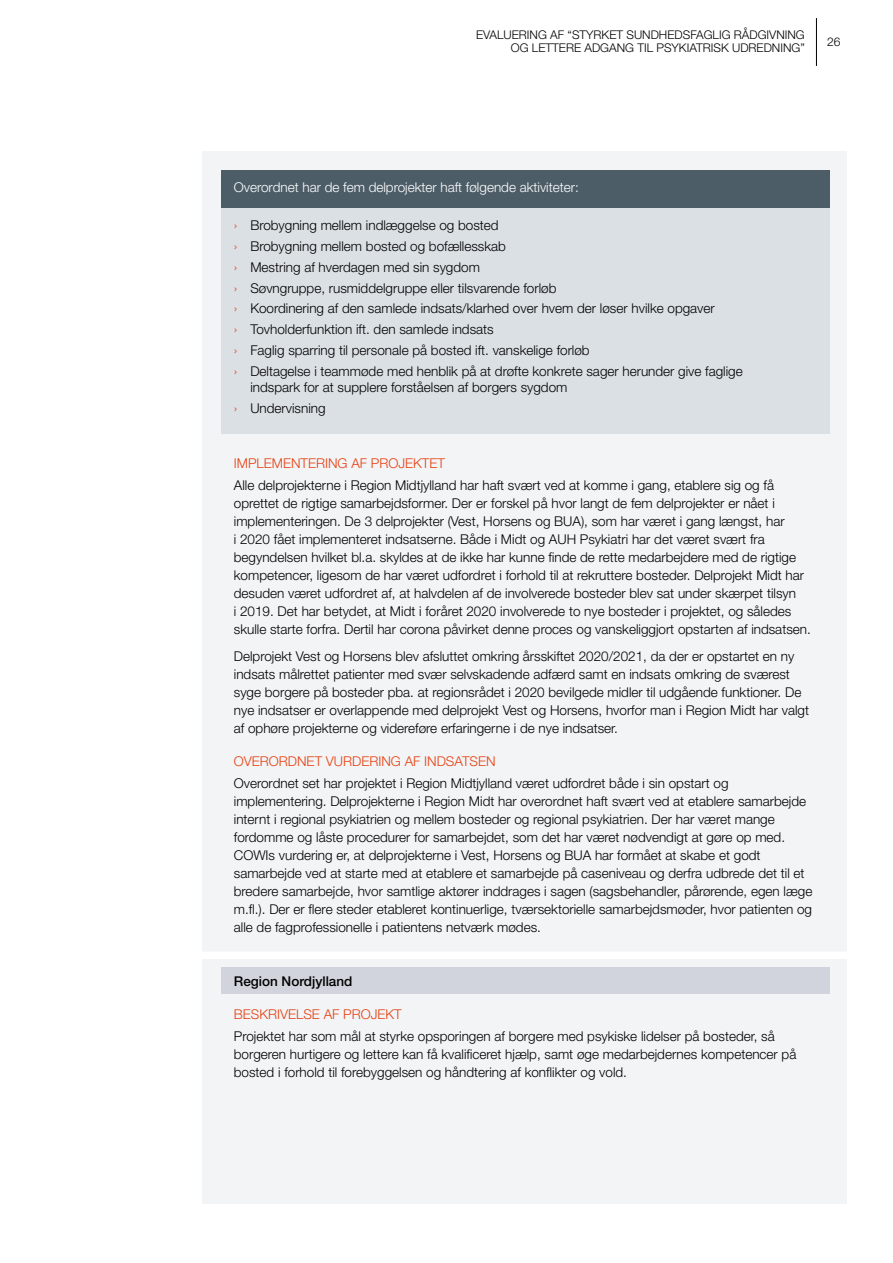
<style>
.page{position:relative;width:893px;height:1263px;background:#fff}
.page>*{position:absolute;margin:0;border:0;box-sizing:border-box;transform-origin:0 0}
.t1{font:300 13.5px/18px "Helvetica Neue LT Std";color:#000}
.t2{font:300 13.5px "Helvetica Neue LT Std";color:#e74011}
.t3{font:300 13.5px "Helvetica Neue LT Std";color:#fff}
.t4{font:500 13.5px "Helvetica Neue LT Std";color:#000}
.t5{font:300 12px/13.5px "Helvetica Neue LT Std";color:#000;text-align:right}
.s1{color:#e74011}
</style>
<div class="page">
<hr style="left:816px;top:18px;width:1px;height:48px;background:#000">
<div style="left:202px;top:151px;width:644px;height:1052px;background:#f2f4f6"></div>
<div style="left:221px;top:170px;width:608px;height:43px;background:#4d5d68"></div>
<div style="left:221px;top:208px;width:608px;height:43px;background:#dbe0e5"></div>
<div style="left:221px;top:249px;width:608px;height:44px;background:#dbe0e5"></div>
<div style="left:221px;top:291px;width:608px;height:43px;background:#dbe0e5"></div>
<div style="left:221px;top:332px;width:608px;height:44px;background:#dbe0e5"></div>
<div style="left:221px;top:353px;width:608px;height:60px;background:#dbe0e5"></div>
<div style="left:221px;top:390px;width:608px;height:44px;background:#dbe0e5"></div>
<div style="left:221px;top:967px;width:608px;height:27px;background:#d1d4dc"></div>
<div style="left:162px;top:951px;width:727px;height:8px;background:#fff"></div>
<p class="t5" style="left:476px;top:28px;width:330px">EVALUERING AF “STYRKET SUNDHEDSFAGLIG RÅDGIVNING<br>OG LETTERE ADGANG TIL PSYKIATRISK UDREDNING”</p>
<p class="t5" style="left:827px;top:35px;width:15px">26</p>
<p class="t3" style="left:234px;top:179px;width:346px">Overordnet har de fem delprojekter haft følgende aktiviteter:</p>
<p class="t1" style="left:234px;top:215px;width:510px;line-height:20.7px"><span class="s1">›</span> Brobygning mellem indlæggelse og bosted<br><span class="s1">›</span> Brobygning mellem bosted og bofællesskab<br><span class="s1">›</span> Mestring af hverdagen med sin sygdom<br><span class="s1">›</span> Søvngruppe, rusmiddelgruppe eller tilsvarende forløb<br><span class="s1">›</span> Koordinering af den samlede indsats/klarhed over hvem der løser hvilke opgaver<br><span class="s1">›</span> Tovholderfunktion ift. den samlede indsats<br><span class="s1">›</span> Faglig sparring til personale på bosted ift. vanskelige forløb<br><span class="s1">›</span> Deltagelse i teammøde med henblik på at drøfte konkrete sager herunder give faglige</p>
<p class="t1" style="left:234px;top:377px;width:335px;line-height:20.7px;text-indent:16px">indspark for at supplere forståelsen af borgers sygdom <span class="s1">›</span> Undervisning</p>
<p class="t2" style="left:234px;top:455px;width:213px">IMPLEMENTERING AF PROJEKTET</p>
<p class="t1" style="left:234px;top:476px;width:578px">Alle delprojekterne i Region Midtjylland har haft svært ved at komme i gang, etablere sig og få oprettet de rigtige samarbejdsformer. Der er forskel på hvor langt de fem delprojekter er nået i implementeringen. De 3 delprojekter (Vest, Horsens og BUA), som har været i gang længst, har<br>i 2020 fået implementeret indsatserne. Både i Midt og AUH Psykiatri har det været svært fra begyndelsen hvilket bl.a. skyldes at de ikke har kunne finde de rette medarbejdere med de rigtige kompetencer, ligesom de har været udfordret i forhold til at rekruttere bosteder. Delprojekt Midt har desuden været udfordret af, at halvdelen af de involverede bosteder blev sat under skærpet tilsyn<br>i 2019. Det har betydet, at Midt i foråret 2020 involverede to nye bosteder i projektet, og således skulle starte forfra. Dertil har corona påvirket denne proces og vanskeliggjort opstarten af indsatsen.</p>
<p class="t1" style="left:234px;top:647px;width:577px">Delprojekt Vest og Horsens blev afsluttet omkring årsskiftet 2020/2021, da der er opstartet en ny indsats målrettet patienter med svær selvskadende adfærd samt en indsats omkring de sværest syge borgere på bosteder pba. at regionsrådet i 2020 bevilgede midler til udgående funktioner. De nye indsatser er overlappende med delprojekt Vest og Horsens, hvorfor man i Region Midt har valgt af ophøre projekterne og videreføre erfaringerne i de nye indsatser.</p>
<p class="t2" style="left:234px;top:753px;width:263px">OVERORDNET VURDERING AF INDSATSEN</p>
<p class="t1" style="left:234px;top:774px;width:580px">Overordnet set har projektet i Region Midtjylland været udfordret både i sin opstart og implementering. Delprojekterne i Region Midt har overordnet haft svært ved at etablere samarbejde internt i regional psykiatrien og mellem bosteder og regional psykiatrien. Der har været mange fordomme og låste procedurer for samarbejdet, som det har været nødvendigt at gøre op med.<br>COWIs vurdering er, at delprojekterne i Vest, Horsens og BUA har formået at skabe et godt samarbejde ved at starte med at etablere et samarbejde på caseniveau og derfra udbrede det til et bredere samarbejde, hvor samtlige aktører inddrages i sagen (sagsbehandler, pårørende, egen læge m.fl.). Der er flere steder etableret kontinuerlige, tværsektorielle samarbejdsmøder, hvor patienten og alle de fagprofessionelle i patientens netværk mødes.</p>
<p class="t4" style="left:234px;top:973px;width:120px">Region Nordjylland</p>
<p class="t2" style="left:234px;top:1006px;width:169px">BESKRIVELSE AF PROJEKT</p>
<p class="t1" style="left:234px;top:1027px;width:564px">Projektet har som mål at styrke opsporingen af borgere med psykiske lidelser på bosteder, så borgeren hurtigere og lettere kan få kvalificeret hjælp, samt øge medarbejdernes kompetencer på bosted i forhold til forebyggelsen og håndtering af konflikter og vold.</p>
</div>
